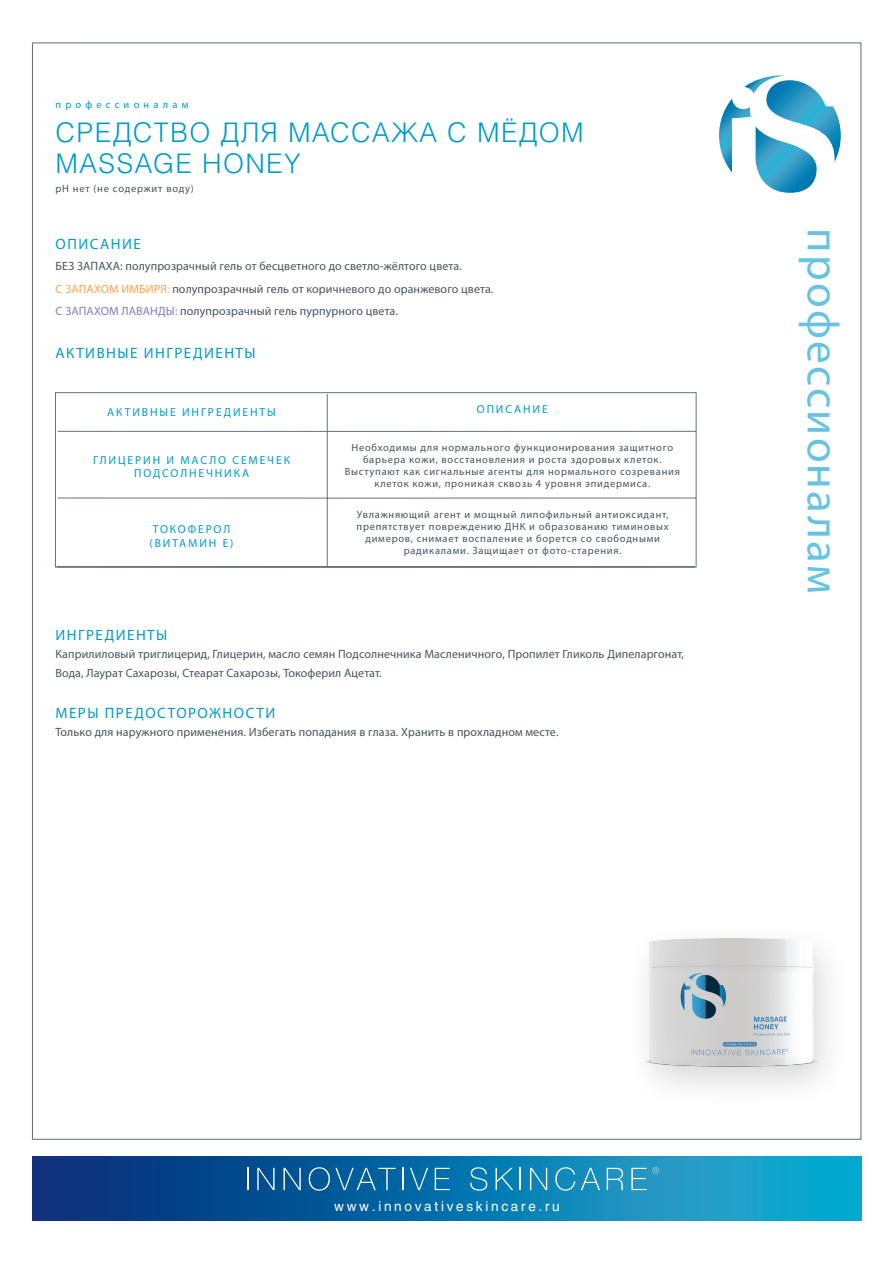
<style>
.page{position:relative;width:893px;height:1263px;background:#fff}
.page>*{position:absolute;margin:0;border:0;box-sizing:border-box;transform-origin:0 0}
.t1{font:45px "Myriad Pro";letter-spacing:.05em;color:#67c3e1}
.t2{font:300 27px/31.5px "Helios";letter-spacing:.05em;color:#009bc8}
.t3{font:15px "Myriad Pro";letter-spacing:.1em;color:#009bc8}
.t4{font:13.5px "Helios";letter-spacing:.2em;color:#fff}
.t5{font:12px/22.5px "Myriad Pro";letter-spacing:.01em;color:#45555f}
.t6{font:11.55px/13.5px "Myriad Pro";letter-spacing:.165em;color:#009bc8;text-align:center}
.t7{font:10.5px/12px "Myriad Pro";letter-spacing:.07em;color:#45555f;text-align:center}
.t8{font:10.5px "Myriad Pro";letter-spacing:.4em;color:#009bc8}
.s1{color:#f9a350}
.s2{color:#7d81be}
</style>
<div class="page">
<div style="left:626px;top:921px;width:224px;height:189px;background:#231f20;opacity:.17"></div>
<img style="left:629px;top:929px;width:203px;height:145px">
<svg style="left:719px;top:76px;width:122px;height:117px"></svg>
<svg style="left:32px;top:1157px;width:829px;height:63px;background:#0c6fa8"></svg>
<svg style="left:247px;top:1168px;width:1px;height:22px"></svg>
<svg style="left:257px;top:1168px;width:18px;height:22px"></svg>
<svg style="left:283px;top:1168px;width:18px;height:22px"></svg>
<svg style="left:309px;top:1167px;width:87px;height:24px;background:#2071a7"></svg>
<svg style="left:402px;top:1168px;width:1px;height:22px"></svg>
<svg style="left:410px;top:1168px;width:18px;height:22px"></svg>
<svg style="left:435px;top:1168px;width:15px;height:22px"></svg>
<svg style="left:470px;top:1167px;width:17px;height:24px"></svg>
<svg style="left:496px;top:1168px;width:17px;height:22px"></svg>
<svg style="left:520px;top:1168px;width:1px;height:22px"></svg>
<svg style="left:530px;top:1168px;width:17px;height:22px"></svg>
<svg style="left:555px;top:1167px;width:20px;height:24px"></svg>
<svg style="left:581px;top:1168px;width:19px;height:22px"></svg>
<svg style="left:607px;top:1168px;width:16px;height:22px"></svg>
<svg style="left:631px;top:1167px;width:28px;height:23px"></svg>
<svg style="left:55px;top:392px;width:642px;height:176px"></svg>
<p class="t8" style="left:55px;top:98px;width:134px">профессионалам</p>
<h2 class="t2" style="left:55px;top:116px;width:530px">СРЕДСТВО ДЛЯ МАССАЖА С МЁДОМ<br>MASSAGE HONEY</h2>
<p class="t7" style="left:55px;top:182px;width:140px">pH нет (не содержит воду)</p>
<p class="t3" style="left:56px;top:235px;width:87px">ОПИСАНИЕ</p>
<p class="t5" style="left:56px;top:255px;width:439px">БЕЗ ЗАПАХА: полупрозрачный гель от бесцветного до светло-жёлтого цвета.<br><span class="s1">С ЗАПАХОМ ИМБИРЯ:</span> полупрозрачный гель от коричневого до оранжевого цвета.<br><span class="s2">С ЗАПАХОМ ЛАВАНДЫ:</span> полупрозрачный гель пурпурного цвета.</p>
<p class="t3" style="left:56px;top:344px;width:202px">АКТИВНЫЕ ИНГРЕДИЕНТЫ</p>
<p class="t6" style="left:107px;top:405px;width:170px">АКТИВНЫЕ ИНГРЕДИЕНТЫ</p>
<p class="t6" style="left:477px;top:402px;width:72px">ОПИСАНИЕ</p>
<p class="t6" style="left:93px;top:453px;width:198px">ГЛИЦЕРИН И МАСЛО СЕМЕЧЕК<br>ПОДСОЛНЕЧНИКА</p>
<p class="t7" style="left:345px;top:441px;width:337px">Необходимы для нормального функционирования защитного барьера кожи, восстановления и роста здоровых клеток.<br>Выступают как сигнальные агенты для нормального созревания клеток кожи, проникая сквозь 4 уровня эпидермиса.</p>
<p class="t7" style="left:357px;top:508px;width:314px">Увлажняющий агент и мощный липофильный антиоксидант, препятствует повреждению ДНК и образованию тиминовых димеров, снимает воспаление и борется со свободными радикалами. Защищает от фото-старения.</p>
<p class="t6" style="left:150px;top:522px;width:86px;text-align:left">ТОКОФЕРОЛ (ВИТАМИН Е)</p>
<p class="t3" style="left:55px;top:625px;width:113px">ИНГРЕДИЕНТЫ</p>
<p class="t5" style="left:55px;top:644px;width:630px;line-height:19.5px">Каприлиловый триглицерид, Глицерин, масло семян Подсолнечника Масленичного, Пропилет Гликоль Дипеларгонат,<br>Вода, Лаурат Сахарозы, Стеарат Сахарозы, Токоферил Ацетат.</p>
<p class="t3" style="left:55px;top:703px;width:221px">МЕРЫ ПРЕДОСТОРОЖНОСТИ</p>
<p class="t5" style="left:55px;top:720px;width:505px">Только для наружного применения. Избегать попадания в глаза. Хранить в прохладном месте.</p>
<h1 class="t1" style="left:851px;top:228px;width:366px;rotate:90deg">профессионалам</h1>
<p class="t4" style="left:334px;top:1198px;width:227px">www.innovativeskincare.ru</p>
</div>
